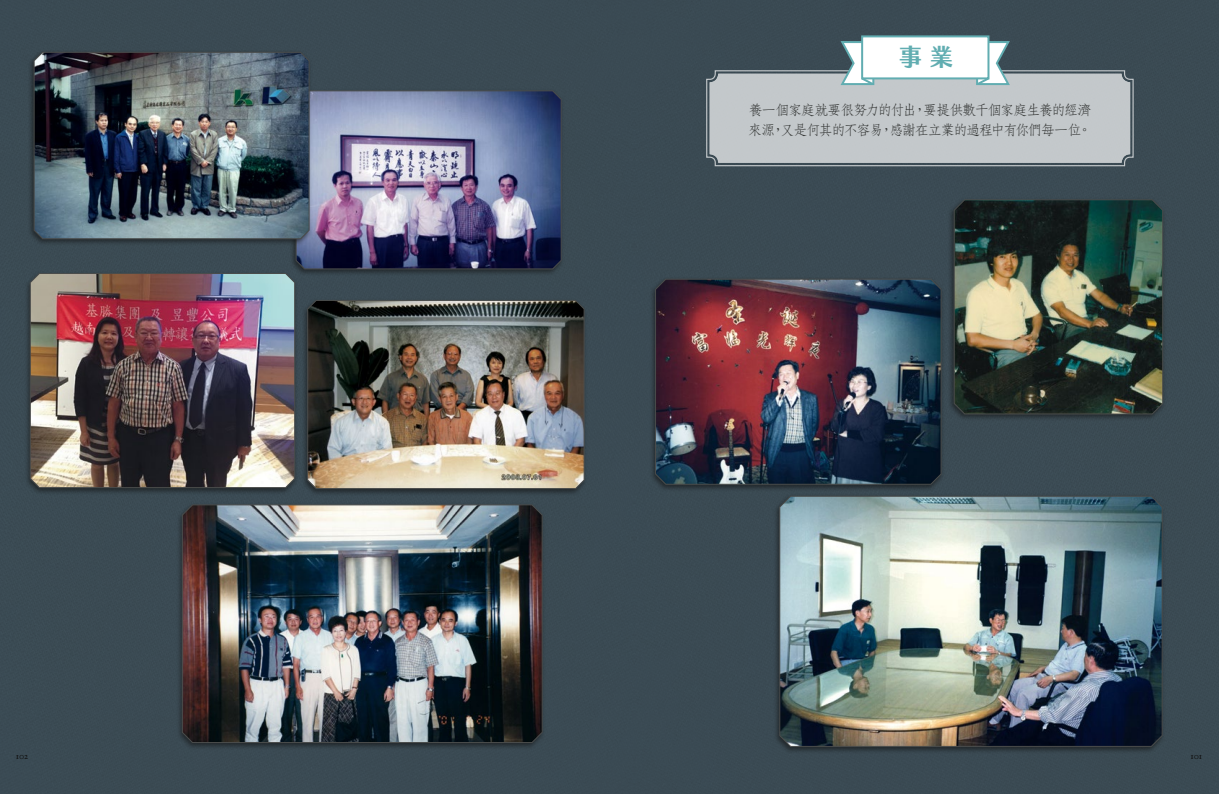
<style>
.page{position:relative;width:1219px;height:794px;background:#3a4a53}
.page>*{position:absolute;margin:0;border:0;box-sizing:border-box;transform-origin:0 0}
.t1{font:24px "jf jinxuan 3.0 Bold";color:#61adb1}
.t2{font:14px "DF Fang Song Md HK BF";letter-spacing:-.085em;color:#303231}
.t3{font:9px "Hoefler Text";letter-spacing:-.01em;color:#121212}
</style>
<div class="page">
<svg style="left:706px;top:70px;width:428px;height:97px;background:#b9bfc2"></svg>
<div style="left:710px;top:74px;width:420px;height:89px;border:4px solid #fff;border-radius:8px"></div>
<div style="left:773px;top:493px;width:393px;height:260px;background:#121212;opacity:.6"></div>
<img style="left:779px;top:496px;width:383px;height:250px">
<div style="left:176px;top:502px;width:370px;height:247px;background:#121212;opacity:.6"></div>
<img style="left:182px;top:504px;width:360px;height:239px">
<div style="left:649px;top:277px;width:296px;height:214px;background:#121212;opacity:.6"></div>
<img style="left:655px;top:279px;width:286px;height:205px">
<div style="left:290px;top:89px;width:275px;height:187px;background:#121212;opacity:.6"></div>
<img style="left:296px;top:90px;width:265px;height:179px">
<div style="left:28px;top:50px;width:284px;height:196px;background:#121212;opacity:.6"></div>
<img style="left:34px;top:52px;width:275px;height:187px">
<div style="left:302px;top:298px;width:285px;height:198px;background:#121212;opacity:.6"></div>
<img style="left:307px;top:300px;width:277px;height:189px">
<div style="left:948px;top:197px;width:218px;height:224px;background:#121212;opacity:.6"></div>
<img style="left:954px;top:199px;width:209px;height:215px">
<svg style="left:839px;top:34px;width:173px;height:53px"></svg>
<div style="left:24px;top:271px;width:274px;height:224px;background:#121212;opacity:.6"></div>
<img style="left:30px;top:273px;width:265px;height:215px">
<p class="t3" style="left:16px;top:750px;width:14px">102</p>
<h1 class="t1" style="left:898px;top:44px;width:56px">事業</h1>
<p class="t2" style="left:923px;top:102px;width:170px">要提供數千個家庭生養的經濟</p>
<p class="t2" style="left:749px;top:102px;width:170px">養一個家庭就要很努力的付出</p>
<p class="t2" style="left:913px;top:102px;width:15px">，</p>
<p class="t2" style="left:748px;top:122px;width:335px">來源又是何其的不容易感謝在立業的過程中有你們每一位</p>
<p class="t2" style="left:771px;top:122px;width:15px">，</p>
<p class="t2" style="left:879px;top:122px;width:15px">，</p>
<p class="t2" style="left:1078px;top:122px;width:15px">。</p>
<p class="t3" style="left:1190px;top:750px;width:13px">101</p>
</div>
